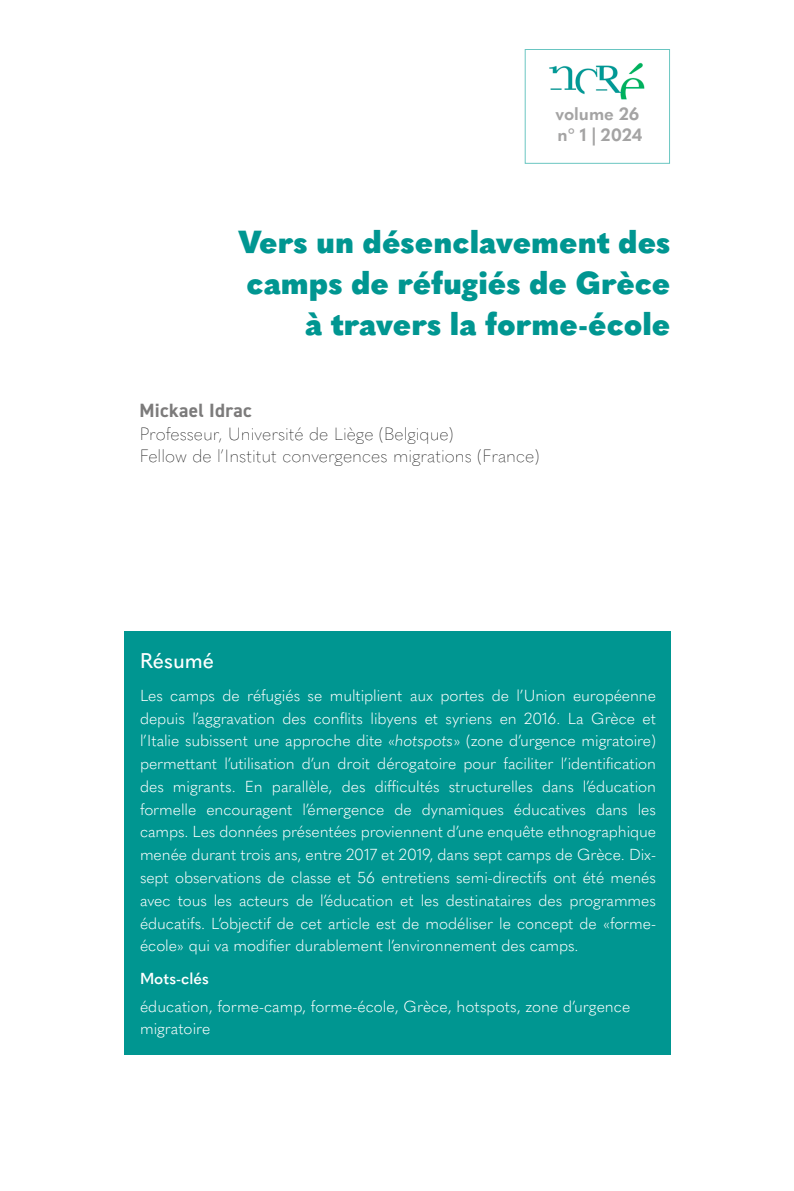
<style>
.page{position:relative;width:794px;height:1191px;background:#fff}
.page>*{position:absolute;margin:0;border:0;box-sizing:border-box;transform-origin:0 0}
.t1{font:900 31.5px/41.1px "Quasimoda";color:#009691;text-align:right}
.t2{font:500 21px "Quasimoda";color:#fff}
.t3{font:700 19.25px "DIN2014";letter-spacing:.015em;color:#7c7b7b}
.t4{font:100 17.5px/22.4px "Quasimoda";color:#000}
.t5{font:700 17.5px/21px "Quasimoda";color:#646363}
.t6{font:300 15.75px/22.8px "Quasimoda";color:#fff;text-align:justify}
.t7{font:600 15.75px "Quasimoda";color:#fff}
.s1{font-style:italic}
</style>
<div class="page">
<img style="left:549px;top:62px;width:96px;height:37px">
<div style="left:125px;top:631px;width:546px;height:423px;background:#009691"></div>
<p class="t5" style="left:555px;top:103px;width:88px">volume 26 n° 1 | 2024</p>
<h1 class="t1" style="left:238px;top:219px;width:434px">Vers un désenclavement des camps de réfugiés de Grèce à travers la forme-école</h1>
<p class="t3" style="left:139px;top:398px;width:114px">Mickael Idrac</p>
<p class="t4" style="left:139px;top:421px;width:401px">Professeur, Université de Liège (Belgique)<br>Fellow de l’Institut convergences migrations (France)</p>
<h2 class="t2" style="left:140px;top:645px;width:76px">Résumé</h2>
<p class="t6" style="left:140px;top:683px;width:517px">Les camps de réfugiés se multiplient aux portes de l’Union européenne depuis l’aggravation des conflits libyens et syriens en 2016. La Grèce et l’Italie subissent une approche dite «<span class="s1">hotspots</span>» (zone d’urgence migratoire) permettant l’utilisation d’un droit dérogatoire pour faciliter l’identification des migrants. En parallèle, des difficultés structurelles dans l’éducation formelle encouragent l’émergence de dynamiques éducatives dans les camps. Les données présentées proviennent d’une enquête ethnographique menée durant trois ans, entre 2017 et 2019, dans sept camps de Grèce. Dix&shy;sept observations de classe et 56 entretiens semi-directifs ont été menés avec tous les acteurs de l’éducation et les destinataires des programmes éducatifs. L’objectif de cet article est de modéliser le concept de «forme&shy;école» qui va modifier durablement l’environnement des camps.</p>
<p class="t7" style="left:140px;top:966px;width:70px">Mots-clés</p>
<p class="t6" style="left:140px;top:993px;width:492px">éducation, forme-camp, forme-école, Grèce, hotspots, zone d’urgence migratoire</p>
</div>
